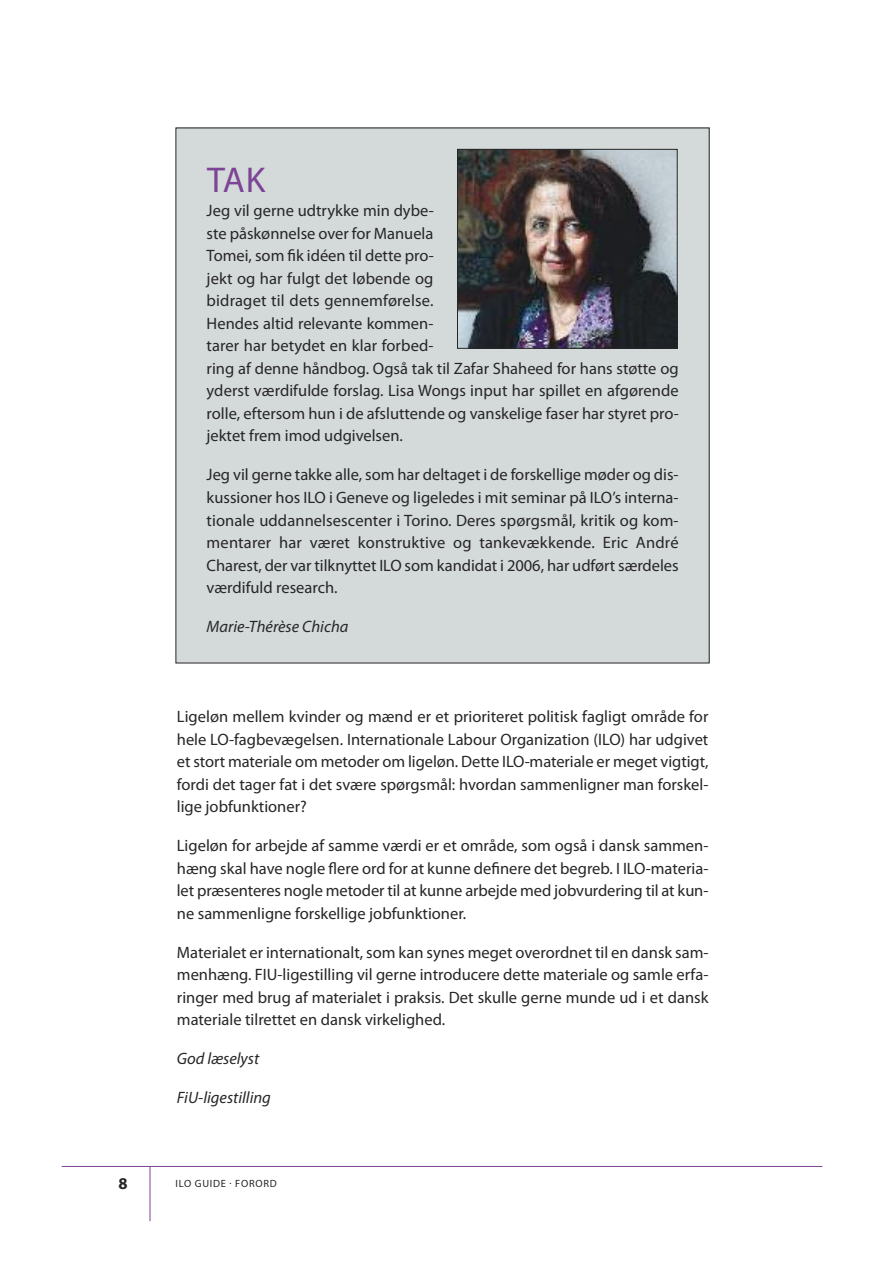
<style>
.page{position:relative;width:893px;height:1263px;background:#fff}
.page>*{position:absolute;margin:0;border:0;box-sizing:border-box;transform-origin:0 0}
.t1{font:36px "Myriad Pro";color:#7d4495}
.t2{font:16.5px/22.5px "Myriad Pro";color:#272627;text-align:justify}
.t3{font:italic 16.5px "Myriad Pro";color:#272627}
.t4{font:700 16.5px "Myriad Pro";color:#272627}
.t5{font:10.5px "Myriad Pro";letter-spacing:.07em;color:#272627}
</style>
<div class="page">
<div style="left:176px;top:128px;width:533px;height:535px;background:#d4d9da"></div>
<hr style="left:150px;top:1166px;width:1px;height:55px;background:#7d4495">
<hr style="left:62px;top:1166px;width:760px;height:1px;background:#7d4495">
<img style="left:459px;top:151px;width:217px;height:196px">
<div style="left:457px;top:149px;width:221px;height:200px;border:1px solid #272627"></div>
<h1 class="t1" style="left:207px;top:166px;width:60px">tak</h1>
<p class="t2" style="left:207px;top:201px;width:474px;text-align:left">jeg vil gerne udtrykke min dybe-<br>ste påskønnelse over for Manuela<br>tomei, som fik idéen til dette pro-<br>jekt og har fulgt det løbende og<br>bidraget til dets gennemførelse.<br>Hendes altid relevante kommen-<br>tarer har betydet en klar forbed-<br>ring af denne håndbog. også tak til Zafar shaheed for hans støtte og yderst værdifulde forslag. lisa Wongs input har spillet en afgørende rolle, eftersom hun i de afsluttende og vanskelige faser har styret pro&shy;jektet frem imod udgivelsen.</p>
<p class="t2" style="left:207px;top:465px;width:473px">jeg vil gerne takke alle, som har deltaget i de forskellige møder og dis&shy;kussioner hos ilo i geneve og ligeledes i mit seminar på ilo’s interna&shy;tionale uddannelsescenter i torino. deres spørgsmål, kritik og kom&shy;mentarer har været konstruktive og tankevækkende. eric andré charest, der var tilknyttet ilo som kandidat i 2006, har udført særdeles værdifuld research.</p>
<p class="t3" style="left:207px;top:620px;width:143px">Marie-Thérèse Chicha</p>
<p class="t2" style="left:177px;top:706px;width:533px">ligeløn mellem kvinder og mænd er et prioriteret politisk fagligt område for hele lo-fagbevægelsen. internationale labour organization (ilo) har udgivet et stort materiale om metoder om ligeløn. dette ilo-materiale er meget vigtigt, fordi det tager fat i det svære spørgsmål: hvordan sammenligner man forskel&shy;lige jobfunktioner?</p>
<p class="t2" style="left:177px;top:835px;width:533px">ligeløn for arbejde af samme værdi er et område, som også i dansk sammen&shy;hæng skal have nogle flere ord for at kunne definere det begreb. i ilo-materia&shy;let præsenteres nogle metoder til at kunne arbejde med jobvurdering til at kun&shy;ne sammenligne forskellige jobfunktioner.</p>
<p class="t2" style="left:177px;top:942px;width:533px">Materialet er internationalt, som kan synes meget overordnet til en dansk sam&shy;menhæng. fiu-ligestilling vil gerne introducere dette materiale og samle erfa&shy;ringer med brug af materialet i praksis. det skulle gerne munde ud i et dansk materiale tilrettet en dansk virkelighed.</p>
<p class="t3" style="left:177px;top:1052px;width:84px">God læselyst</p>
<p class="t3" style="left:177px;top:1091px;width:95px">FiU-ligestilling</p>
<p class="t4" style="left:118px;top:1177px;width:11px">8</p>
<p class="t5" style="left:176px;top:1179px;width:103px">ilo guide · forord</p>
</div>
